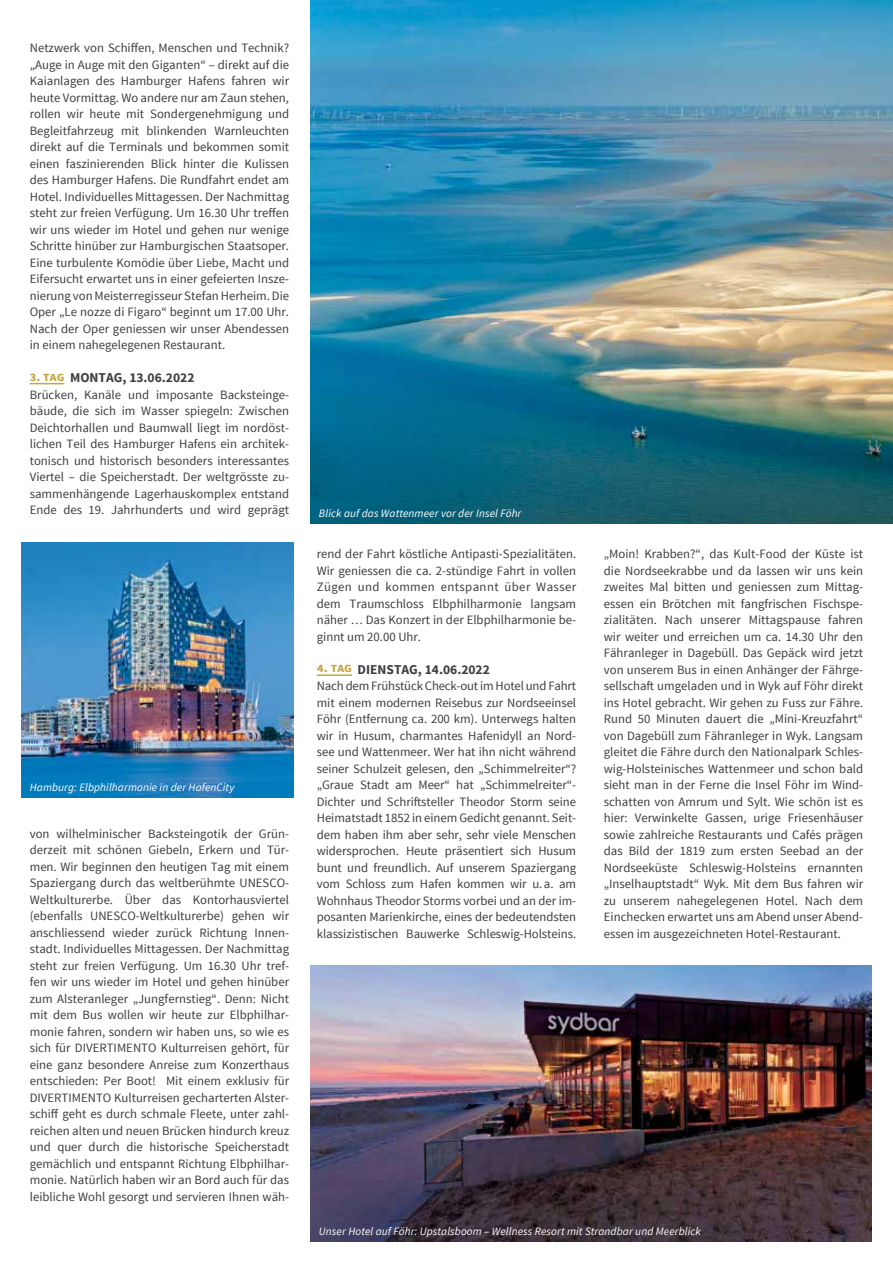
<style>
.page{position:relative;width:893px;height:1263px;background:#fff}
.page>*{position:absolute;margin:0;border:0;box-sizing:border-box;transform-origin:0 0}
.t1{font:700 13.5px "Source Sans Pro";color:#3e3d40}
.t2{font:12.75px/16.5px "Source Sans Pro";color:#3e3d40;text-align:justify}
.t3{font:italic 11.25px "Source Sans Pro";letter-spacing:.01em;color:#fff}
.s1{color:#c5a644}
</style>
<div class="page">
<hr style="left:30px;top:383px;width:34px;height:1px;background:#c5a644">
<hr style="left:317px;top:674px;width:35px;height:2px;background:#c5a644">
<img style="left:310px;top:0;width:583px;height:523px">
<img style="left:310px;top:965px;width:562px;height:277px">
<img style="left:21px;top:542px;width:272px;height:255px">
<p class="t2" style="left:30px;top:40px;width:261px">Netzwerk von Schiffen, Menschen und Technik? „Auge in Auge mit den Giganten“ – direkt auf die Kaianlagen des Hamburger Hafens fahren wir heute Vormittag. Wo andere nur am Zaun stehen, rollen wir heute mit Sondergenehmigung und Begleitfahrzeug mit blinkenden Warnleuchten direkt auf die Terminals und bekommen somit einen faszinierenden Blick hinter die Kulissen des Hamburger Hafens. Die Rundfahrt endet am Hotel. Individuelles Mittagessen. Der Nachmittag steht zur freien Verfügung. Um 16.30 Uhr treffen wir uns wieder im Hotel und gehen nur wenige Schritte hinüber zur Hamburgischen Staatsoper.<br>Eine turbulente Komödie über Liebe, Macht und Eifersucht erwartet uns in einer gefeierten Insze&shy;nierung von Meisterregisseur Stefan Herheim. Die Oper „Le nozze di Figaro“ beginnt um 17.00 Uhr.<br>Nach der Oper geniessen wir unser Abendessen in einem nahegelegenen Restaurant.</p>
<p class="t1" style="left:30px;top:369px;width:166px"><span class="s1">3. tag</span> MONTAG, 13.06.2022</p>
<p class="t2" style="left:30px;top:386px;width:261px">Brücken, Kanäle und imposante Backsteinge&shy;bäude, die sich im Wasser spiegeln: Zwischen Deichtorhallen und Baumwall liegt im nordöst&shy;lichen Teil des Hamburger Hafens ein architek&shy;tonisch und historisch besonders interessantes Viertel – die Speicherstadt. Der weltgrösste zu&shy;sammenhängende Lagerhauskomplex entstand Ende des 19. Jahrhunderts und wird geprägt</p>
<p class="t3" style="left:30px;top:780px;width:206px">Hamburg: Elbphilharmonie in der HafenCity</p>
<p class="t2" style="left:30px;top:825px;width:261px">von wilhelminischer Backsteingotik der Grün&shy;derzeit mit schönen Giebeln, Erkern und Tür&shy;men. Wir beginnen den heutigen Tag mit einem Spaziergang durch das weltberühmte UNESCO-Weltkulturerbe. Über das Kontorhausviertel (ebenfalls UNESCO-Weltkulturerbe) gehen wir anschliessend wieder zurück Richtung Innen&shy;stadt. Individuelles Mittagessen. Der Nachmittag steht zur freien Verfügung. Um 16.30 Uhr tref&shy;fen wir uns wieder im Hotel und gehen hinüber zum Alsteranleger „Jungfernstieg“. Denn: Nicht mit dem Bus wollen wir heute zur Elbphilhar&shy;monie fahren, sondern wir haben uns, so wie es sich für DIVERTIMENTO Kulturreisen gehört, für eine ganz besondere Anreise zum Konzerthaus entschieden: Per Boot! Mit einem exklusiv für DIVERTIMENTO Kulturreisen gecharterten Alster&shy;schiff geht es durch schmale Fleete, unter zahl&shy;reichen alten und neuen Brücken hindurch kreuz und quer durch die historische Speicherstadt gemächlich und entspannt Richtung Elbphilhar&shy;monie. Natürlich haben wir an Bord auch für das leibliche Wohl gesorgt und servieren Ihnen wäh-</p>
<p class="t3" style="left:319px;top:506px;width:204px">Blick auf das Wattenmeer vor der Insel Föhr</p>
<p class="t2" style="left:317px;top:546px;width:261px">rend der Fahrt köstliche Antipasti-Spezialitäten.<br>Wir geniessen die ca. 2-stündige Fahrt in vollen Zügen und kommen entspannt über Wasser dem Traumschloss Elbphilharmonie langsam näher … Das Konzert in der Elbphilharmonie be&shy;ginnt um 20.00 Uhr.</p>
<p class="t1" style="left:317px;top:660px;width:175px"><span class="s1">4. tag</span> DIENSTAG, 14.06.2022</p>
<p class="t2" style="left:317px;top:678px;width:261px">Nach dem Frühstück Check-out im Hotel und Fahrt mit einem modernen Reisebus zur Nordseeinsel Föhr (Entfernung ca. 200 km). Unterwegs halten wir in Husum, charmantes Hafenidyll an Nord&shy;see und Wattenmeer. Wer hat ihn nicht während seiner Schulzeit gelesen, den „Schimmelreiter“? „Graue Stadt am Meer“ hat „Schimmelreiter“- Dichter und Schriftsteller Theodor Storm seine Heimatstadt 1852 in einem Gedicht genannt. Seit&shy;dem haben ihm aber sehr, sehr viele Menschen widersprochen. Heute präsentiert sich Husum bunt und freundlich. Auf unserem Spaziergang vom Schloss zum Hafen kommen wir u.a. am Wohnhaus Theodor Storms vorbei und an der im&shy;posanten Marienkirche, eines der bedeutendsten klassizistischen Bauwerke Schleswig-Holsteins.</p>
<p class="t2" style="left:604px;top:546px;width:261px">„Moin! Krabben?“, das Kult-Food der Küste ist die Nordseekrabbe und da lassen wir uns kein zweites Mal bitten und geniessen zum Mittag&shy;essen ein Brötchen mit fangfrischen Fischspe&shy;zialitäten. Nach unserer Mittagspause fahren wir weiter und erreichen um ca. 14.30 Uhr den Fähranleger in Dagebüll. Das Gepäck wird jetzt von unserem Bus in einen Anhänger der Fährge&shy;sellschaft umgeladen und in Wyk auf Föhr direkt ins Hotel gebracht. Wir gehen zu Fuss zur Fähre.<br>Rund 50 Minuten dauert die „Mini-Kreuzfahrt“ von Dagebüll zum Fähranleger in Wyk. Langsam gleitet die Fähre durch den Nationalpark Schles&shy;wig-Holsteinisches Wattenmeer und schon bald sieht man in der Ferne die Insel Föhr im Wind&shy;schatten von Amrum und Sylt. Wie schön ist es hier: Verwinkelte Gassen, urige Friesenhäuser sowie zahlreiche Restaurants und Cafés prägen das Bild der 1819 zum ersten Seebad an der Nordseeküste Schleswig-Holsteins ernannten „Inselhauptstadt“ Wyk. Mit dem Bus fahren wir zu unserem nahegelegenen Hotel. Nach dem Einchecken erwartet uns am Abend unser Abend&shy;essen im ausgezeichneten Hotel-Restaurant.</p>
<p class="t3" style="left:319px;top:1224px;width:384px">Unser Hotel auf Föhr: Upstalsboom – Wellness Resort mit Strandbar und Meerblick</p>
</div>
